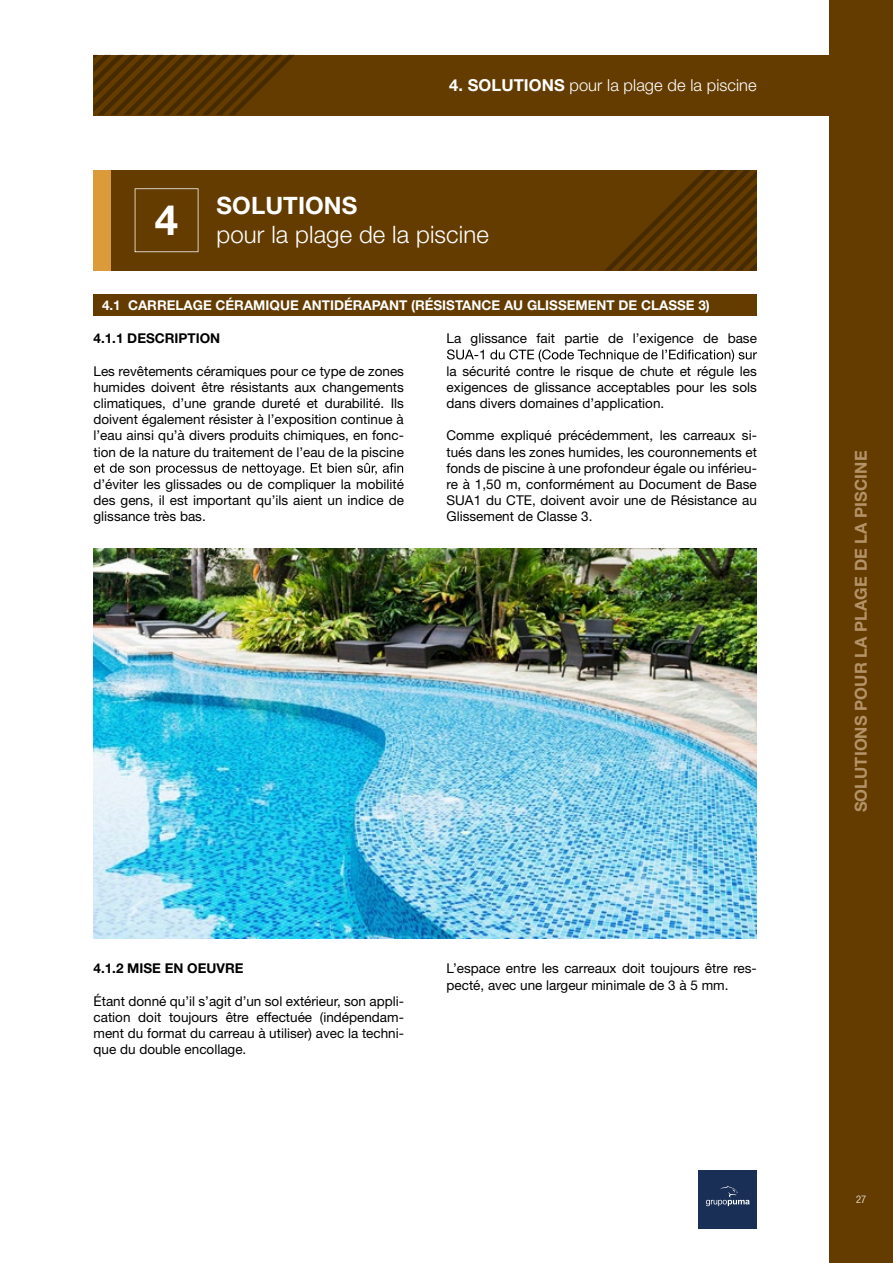
<style>
.page{position:relative;width:893px;height:1263px;background:#fff}
.page>*{position:absolute;margin:0;border:0;box-sizing:border-box;transform-origin:0 0}
.t1{font:700 42px "Helvetica Neue LT Std";color:#fff}
.t2{font:300 24px "Helvetica Neue LT Std";letter-spacing:.005em;color:#fff}
.t3{font:700 24px "Helvetica Neue LT Std";letter-spacing:.005em;color:#fff}
.t4{font:300 16.5px "Helvetica Neue LT Std";letter-spacing:.005em;color:#fff}
.t5{font:700 16.5px "Helvetica Neue LT Std";letter-spacing:.005em;color:#b59368}
.t6{font:13.5px/16.2px "Helvetica Neue LT Std";color:#000;text-align:justify}
.t7{font:700 13.5px "Helvetica Neue LT Std";color:#fff}
.t8{font:700 13.5px "Helvetica Neue LT Std";color:#000}
.t9{font:300 condensed 10.5px "Helvetica Neue LT Std";color:#fff}
.s1{font-weight:700}
</style>
<div class="page">
<div style="left:94px;top:55px;width:799px;height:60px;background:#643c00"></div>
<svg style="left:94px;top:55px;width:200px;height:60px"></svg>
<div style="left:94px;top:170px;width:663px;height:100px;background:#643c00"></div>
<svg style="left:605px;top:170px;width:152px;height:100px"></svg>
<svg style="left:135px;top:188px;width:63px;height:64px"></svg>
<div style="left:94px;top:170px;width:17px;height:100px;background:#db9b3b"></div>
<svg style="left:94px;top:463px;width:309px;height:13px"></svg>
<img style="left:94px;top:549px;width:663px;height:390px">
<svg style="left:447px;top:349px;width:310px;height:13px"></svg>
<div style="left:94px;top:294px;width:663px;height:21px;background:#643c00"></div>
<div style="left:829px;top:0;width:64px;height:1263px;background:#643c00"></div>
<div style="left:699px;top:1170px;width:58px;height:58px;background:#192f55"></div>
<svg style="left:706px;top:1186px;width:44px;height:20px"></svg>
<p class="t4" style="left:449px;top:75px;width:309px"><span class="s1">4. SOLUTIONS</span> pour la plage de la piscine</p>
<h1 class="t1" style="left:155px;top:194px;width:25px">4</h1>
<h2 class="t3" style="left:216px;top:191px;width:142px">SOLUTIONS</h2>
<h2 class="t2" style="left:216px;top:220px;width:274px">pour la plage de la piscine</h2>
<p class="t7" style="left:102px;top:296px;width:609px">4.1 CARRELAGE CÉRAMIQUE ANTIDÉRAPANT (RÉSISTANCE AU GLISSEMENT DE CLASSE 3)</p>
<p class="t8" style="left:94px;top:330px;width:128px">4.1.1 DESCRIPTION</p>
<p class="t6" style="left:94px;top:362px;width:312px">Les revêtements céramiques pour ce type de zones humides doivent être résistants aux changements climatiques, d’une grande dureté et durabilité. Ils doivent également résister à l’exposition continue à l’eau ainsi qu’à divers produits chimiques, en fonc&shy;tion de la nature du traitement de l’eau de la piscine</p>
<p class="t6" style="left:94px;top:476px;width:312px">d’éviter les glissades ou de compliquer la mobilité des gens, il est important qu’ils aient un indice de glissance très bas.</p>
<p class="t6" style="left:536px;top:330px;width:20px">t iaf</p>
<p class="t6" style="left:446px;top:330px;width:16px">aL</p>
<p class="t6" style="left:446px;top:362px;width:312px">la sécurité contre le risque de chute et régule les exigences de glissance acceptables pour les sols dans divers domaines d’application.</p>
<p class="t6" style="left:446px;top:427px;width:312px">Comme expliqué précédemment, les carreaux si&shy;tués dans les zones humides, les couronnements et fonds de piscine à une profondeur égale ou inférieu&shy;re à 1,50 m, conformément au Document de Base SUA1 du CTE, doivent avoir une de Résistance au Glissement de Classe 3.</p>
<p class="t6" style="left:471px;top:330px;width:58px">ecnass i l g</p>
<p class="t6" style="left:564px;top:330px;width:36px">ei trap</p>
<p class="t6" style="left:608px;top:330px;width:17px">ed</p>
<p class="t6" style="left:633px;top:330px;width:62px">ecneg i xe ’ l</p>
<p class="t6" style="left:703px;top:330px;width:17px">ed</p>
<p class="t6" style="left:728px;top:330px;width:31px">esab</p>
<p class="t8" style="left:94px;top:960px;width:152px">4.1.2 MISE EN OEUVRE</p>
<p class="t6" style="left:94px;top:993px;width:312px">Étant donné qu’il s’agit d’un sol extérieur, son appli&shy;cation doit toujours être effectuée (indépendam&shy;ment du format du carreau à utiliser) avec la techni&shy;que du double encollage.</p>
<p class="t6" style="left:446px;top:960px;width:312px">L’espace entre les carreaux doit toujours être res&shy;pecté, avec une largeur minimale de 3 à 5 mm.</p>
<p class="t5" style="left:851px;top:812px;width:363px;rotate:-90deg">SOLUTIONS POUR LA PLAGE DE LA PISCINE</p>
<p class="t9" style="left:856px;top:1193px;width:12px">27</p>
</div>
